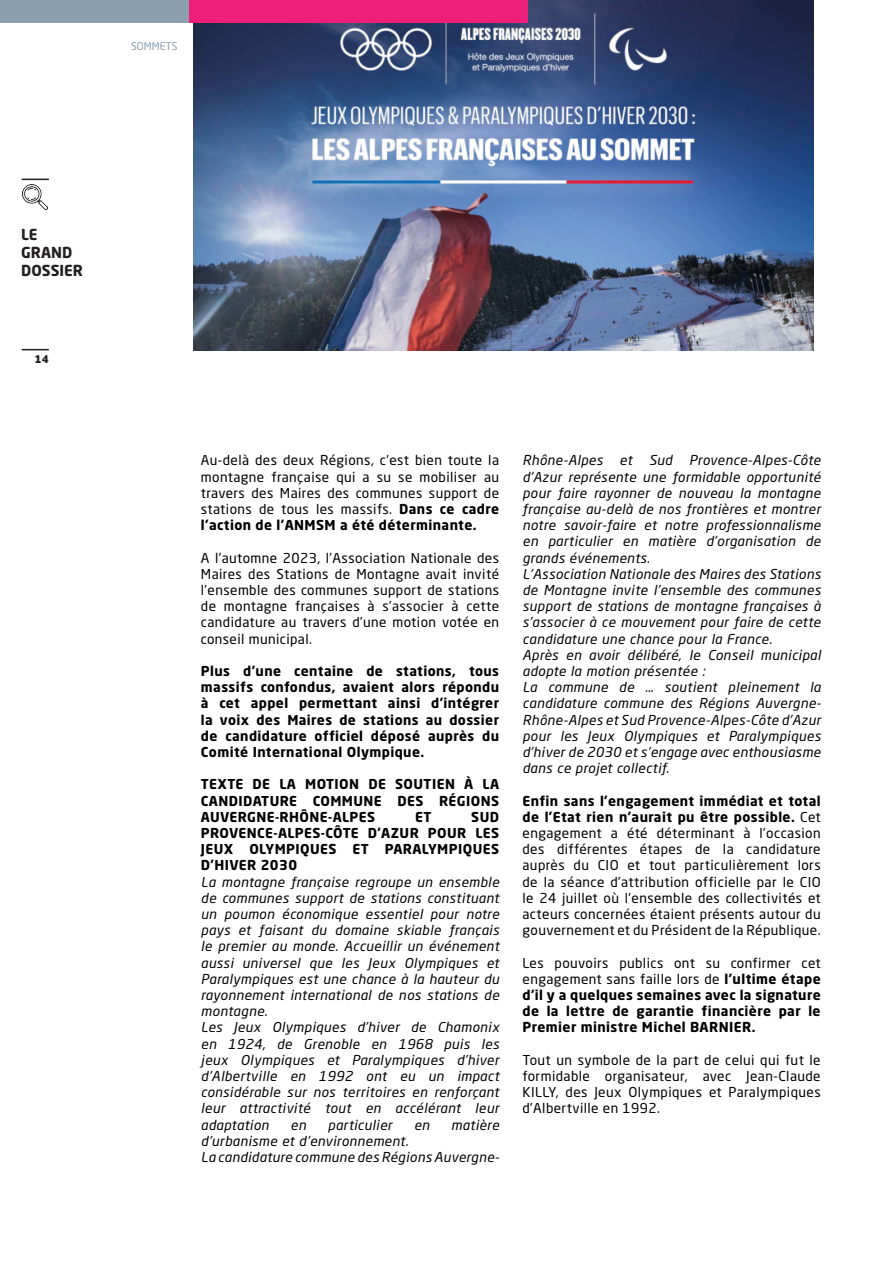
<style>
.page{position:relative;width:893px;height:1263px;background:#fff}
.page>*{position:absolute;margin:0;border:0;box-sizing:border-box;transform-origin:0 0}
.t1{font:700 15px "Neo Sans Std";color:#231f20}
.t2{font:italic 13.5px/16.2px "Neo Sans Std";letter-spacing:.03em;color:#000001;text-align:justify}
.t3{font:13.5px/16.2px "Neo Sans Std";letter-spacing:.03em;color:#000001;text-align:justify}
.t4{font:700 13.5px/16.2px "Neo Sans Std";letter-spacing:.03em;color:#000001;text-align:justify}
.t5{font:10.5px "Neo Sans Std";color:#889fb0}
.t6{font:900 10.5px "Neo Sans Std";color:#231f20}
.s1{font-weight:700}
.s2{font-weight:400}
</style>
<div class="page">
<img style="left:193px;top:0;width:620px;height:350px">
<svg style="left:22px;top:179px;width:27px;height:1px"></svg>
<svg style="left:22px;top:349px;width:27px;height:1px"></svg>
<img style="left:22px;top:184px;width:26px;height:25px">
<div style="left:0;top:0;width:189px;height:23px;background:#8c9faf"></div>
<div style="left:189px;top:0;width:338px;height:23px;background:#ee1e7b"></div>
<p class="t5" style="left:131px;top:40px;width:48px">SOMMETS</p>
<p class="t1" style="left:21px;top:225px;width:18px">LE</p>
<p class="t1" style="left:21px;top:243px;width:53px">GRAND</p>
<p class="t1" style="left:21px;top:261px;width:63px">DOSSIER</p>
<p class="t6" style="left:35px;top:352px;width:15px">14</p>
<p class="t3" style="left:201px;top:452px;width:300px">Au-delà des deux Régions, c’est bien toute la montagne française qui a su se mobiliser au travers des Maires des communes support de stations de tous les massifs. <span class="s1">Dans ce cadre l’action de l’ANMSM a été déterminante.</span></p>
<p class="t3" style="left:201px;top:549px;width:300px">A l’automne 2023, l’Association Nationale des Maires des Stations de Montagne avait invité l’ensemble des communes support de stations de montagne françaises à s’associer à cette candidature au travers d’une motion votée en conseil municipal.</p>
<p class="t4" style="left:201px;top:662px;width:300px">Plus d’une centaine de stations, tous massifs confondus, avaient alors répondu à cet appel permettant ainsi d’intégrer la voix des Maires de stations au dossier de candidature officiel déposé auprès du Comité International Olympique.</p>
<p class="t4" style="left:201px;top:776px;width:300px">TEXTE DE LA MOTION DE SOUTIEN À LA CANDIDATURE COMMUNE DES RÉGIONS AUVERGNE-RHÔNE-ALPES</p>
<p class="t4" style="left:201px;top:808px;width:300px;text-indent:270px">SUD PROVENCE-ALPES-CÔTE D’AZUR POUR LES JEUX OLYMPIQUES ET PARALYMPIQUES D’HIVER 2030</p>
<p class="t2" style="left:201px;top:873px;width:300px">La montagne française regroupe un ensemble de communes support de stations constituant un poumon économique essentiel pour notre pays et faisant du domaine skiable français le premier au monde. Accueillir un événement aussi universel que les Jeux Olympiques et Paralympiques est une chance à la hauteur du rayonnement international de nos stations de montagne.</p>
<p class="t2" style="left:201px;top:1019px;width:300px">Les Jeux Olympiques d’hiver de Chamonix en 1924, de Grenoble en 1968 puis les jeux Olympiques et Paralympiques d’hiver d’Albertville en 1992 ont eu un impact considérable sur nos territoires en renforçant leur attractivité tout en accélérant leur adaptation</p>
<p class="t4" style="left:415px;top:808px;width:18px">ET</p>
<p class="t2" style="left:291px;top:1116px;width:17px">en</p>
<p class="t2" style="left:328px;top:1116px;width:66px">particulier</p>
<p class="t2" style="left:414px;top:1116px;width:17px">en</p>
<p class="t2" style="left:451px;top:1116px;width:49px">matière</p>
<p class="t2" style="left:201px;top:1132px;width:209px">d’urbanisme et d’environnement.</p>
<p class="t2" style="left:201px;top:1149px;width:300px">La candidature commune des Régions Auvergne-</p>
<p class="t2" style="left:522px;top:452px;width:300px">Rhône-Alpes et Sud Provence-Alpes-Côte d’Azur représente une formidable opportunité pour faire rayonner de nouveau la montagne française au-delà de nos frontières et montrer notre savoir-faire et notre professionnalisme en particulier en matière d’organisation de grands événements.</p>
<p class="t2" style="left:522px;top:565px;width:300px">L’Association Nationale des Maires des Stations de Montagne invite l’ensemble des communes support de stations de montagne françaises à s’associer à ce mouvement pour faire de cette candidature une chance pour la France.</p>
<p class="t2" style="left:522px;top:646px;width:300px">Après en avoir délibéré, le Conseil municipal adopte la motion présentée :</p>
<p class="t2" style="left:522px;top:679px;width:300px">La commune de … soutient pleinement la candidature commune des Régions Auvergne-Rhône-Alpes et Sud Provence-Alpes-Côte d’Azur pour les Jeux Olympiques et Paralympiques d’hiver de 2030 et s’engage avec enthousiasme dans ce projet collectif.</p>
<p class="t3" style="left:522px;top:792px;width:300px"><span class="s1">Enfin sans l’engagement immédiat et total de l’Etat rien n’aurait pu être possible.</span> Cet engagement a été déterminant à l’occasion des différentes étapes de la candidature auprès du CIO et tout particulièrement lors de la séance d’attribution officielle par le CIO le 24 juillet où l’ensemble des collectivités et acteurs concernées étaient présents autour du gouvernement et du Président de la République.</p>
<p class="t4" style="left:522px;top:954px;width:300px"><span class="s2">Les pouvoirs publics ont su confirmer cet engagement sans faille lors de</span> l’ultime étape d’il y a quelques semaines avec la signature de la lettre de garantie financière par le Premier ministre Michel BARNIER.</p>
<p class="t3" style="left:522px;top:1051px;width:300px">Tout un symbole de la part de celui qui fut le formidable organisateur, avec Jean-Claude KILLY, des Jeux Olympiques et Paralympiques d’Albertville en 1992.</p>
</div>
